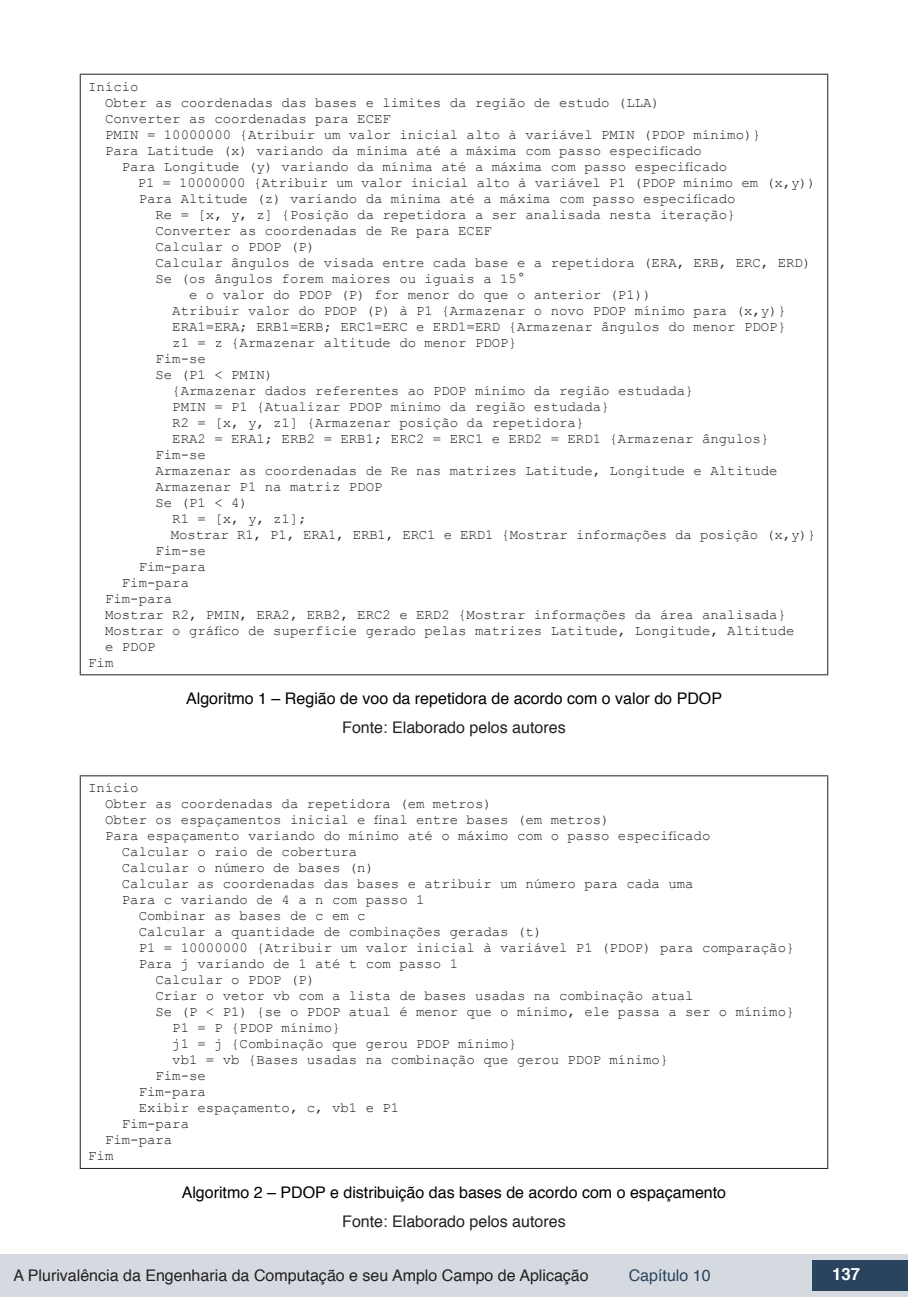
<style>
.page{position:relative;width:908px;height:1304px;background:#fff}
.page>*{position:absolute;margin:0;border:0;box-sizing:border-box;transform-origin:0 0}
.t1{font:700 16.8px "Helvetica";color:#fff}
.fonte_tab_gra_imag{font:16px "Helvetica";color:#231f20}
.info_tab_graf_imag{font:16px "Helvetica";color:#000}
.t2{font:16px "Helvetica";color:#2a435e}
.tab_txt{font:14px "Courier New";color:#231f20}
</style>
<div class="page">
<div style="left:0;top:1254px;width:906px;height:43px;background:#d4dadf"></div>
<div style="left:812px;top:1261px;width:95px;height:30px;background:#2a435e"></div>
<hr style="left:80px;top:74px;width:747px;height:1px;background:#231f20">
<hr style="left:80px;top:674px;width:747px;height:1px;background:#231f20">
<hr style="left:80px;top:75px;width:1px;height:599px;background:#231f20">
<hr style="left:826px;top:75px;width:1px;height:599px;background:#231f20">
<hr style="left:80px;top:775px;width:747px;height:1px;background:#231f20">
<hr style="left:80px;top:1168px;width:747px;height:1px;background:#231f20">
<hr style="left:80px;top:776px;width:1px;height:392px;background:#231f20">
<hr style="left:826px;top:776px;width:1px;height:392px;background:#231f20">
<p class="tab_txt" style="left:88px;top:78px;width:52px">Início</p>
<p class="tab_txt" style="left:105px;top:94px;width:556px">Obter as coordenadas das bases e limites da região de estudo (LLA)</p>
<p class="tab_txt" style="left:105px;top:110px;width:287px">Converter as coordenadas para ECEF</p>
<p class="tab_txt" style="left:105px;top:126px;width:657px">PMIN = 10000000 {Atribuir um valor inicial alto à variável PMIN (PDOP mínimo)}</p>
<p class="tab_txt" style="left:105px;top:142px;width:598px">Para Latitude (x) variando da mínima até a máxima com passo especificado</p>
<p class="tab_txt" style="left:122px;top:158px;width:606px">Para Longitude (y) variando da mínima até a máxima com passo especificado</p>
<p class="tab_txt" style="left:138px;top:174px;width:679px">P1 = 10000000 {Atribuir um valor inicial alto à variável P1 (PDOP mínimo em (x,y))</p>
<p class="tab_txt" style="left:139px;top:190px;width:598px">Para Altitude (z) variando da mínima até a máxima com passo especificado</p>
<p class="tab_txt" style="left:155px;top:206px;width:581px">Re = [x, y, z] {Posição da repetidora a ser analisada nesta iteração}</p>
<p class="tab_txt" style="left:155px;top:222px;width:338px">Converter as coordenadas de Re para ECEF</p>
<p class="tab_txt" style="left:155px;top:238px;width:161px">Calcular o PDOP (P)</p>
<p class="tab_txt" style="left:155px;top:254px;width:657px">Calcular ângulos de visada entre cada base e a repetidora (ERA, ERB, ERC, ERD)</p>
<p class="tab_txt" style="left:155px;top:270px;width:371px">Se (os ângulos forem maiores ou iguais a 15°</p>
<p class="tab_txt" style="left:189px;top:286px;width:463px">e o valor do PDOP (P) for menor do que o anterior (P1))</p>
<p class="tab_txt" style="left:172px;top:302px;width:615px">Atribuir valor do PDOP (P) à P1 {Armazenar o novo PDOP mínimo para (x,y)}</p>
<p class="tab_txt" style="left:172px;top:318px;width:615px">ERA1=ERA; ERB1=ERB; ERC1=ERC e ERD1=ERD {Armazenar ângulos do menor PDOP}</p>
<p class="tab_txt" style="left:172px;top:334px;width:346px">z1 = z {Armazenar altitude do menor PDOP}</p>
<p class="tab_txt" style="left:155px;top:350px;width:52px">Fim-se</p>
<p class="tab_txt" style="left:155px;top:366px;width:119px">Se (P1 &lt; PMIN)</p>
<p class="tab_txt" style="left:172px;top:382px;width:522px">{Armazenar dados referentes ao PDOP mínimo da região estudada}</p>
<p class="tab_txt" style="left:172px;top:398px;width:438px">PMIN = P1 {Atualizar PDOP mínimo da região estudada}</p>
<p class="tab_txt" style="left:172px;top:414px;width:413px">R2 = [x, y, z1] {Armazenar posição da repetidora}</p>
<p class="tab_txt" style="left:172px;top:430px;width:598px">ERA2 = ERA1; ERB2 = ERB1; ERC2 = ERC1 e ERD2 = ERD1 {Armazenar ângulos}</p>
<p class="tab_txt" style="left:155px;top:446px;width:52px">Fim-se</p>
<p class="tab_txt" style="left:155px;top:462px;width:623px">Armazenar as coordenadas de Re nas matrizes Latitude, Longitude e Altitude</p>
<p class="tab_txt" style="left:155px;top:478px;width:228px">Armazenar P1 na matriz PDOP</p>
<p class="tab_txt" style="left:155px;top:494px;width:94px">Se (P1 &lt; 4)</p>
<p class="tab_txt" style="left:172px;top:510px;width:136px">R1 = [x, y, z1];</p>
<p class="tab_txt" style="left:171px;top:526px;width:646px">Mostrar R1, P1, ERA1, ERB1, ERC1 e ERD1 {Mostrar informações da posição (x,y)}</p>
<p class="tab_txt" style="left:155px;top:542px;width:52px">Fim-se</p>
<p class="tab_txt" style="left:139px;top:558px;width:69px">Fim-para</p>
<p class="tab_txt" style="left:122px;top:574px;width:69px">Fim-para</p>
<p class="tab_txt" style="left:105px;top:590px;width:69px">Fim-para</p>
<p class="tab_txt" style="left:105px;top:606px;width:682px">Mostrar R2, PMIN, ERA2, ERB2, ERC2 e ERD2 {Mostrar informações da área analisada}</p>
<p class="tab_txt" style="left:105px;top:622px;width:690px">Mostrar o gráfico de superfície gerado pelas matrizes Latitude, Longitude, Altitude</p>
<p class="tab_txt" style="left:105px;top:638px;width:52px">e PDOP</p>
<p class="tab_txt" style="left:88px;top:654px;width:27px">Fim</p>
<p class="info_tab_graf_imag" style="left:186px;top:686px;width:537px">Algoritmo 1 – Região de voo da repetidora de acordo com o valor do PDOP</p>
<p class="fonte_tab_gra_imag" style="left:342px;top:715px;width:225px">Fonte: Elaborado pelos autores</p>
<p class="tab_txt" style="left:88px;top:779px;width:52px">Início</p>
<p class="tab_txt" style="left:105px;top:795px;width:388px">Obter as coordenadas da repetidora (em metros)</p>
<p class="tab_txt" style="left:105px;top:811px;width:505px">Obter os espaçamentos inicial e final entre bases (em metros)</p>
<p class="tab_txt" style="left:105px;top:827px;width:606px">Para espaçamento variando do mínimo até o máximo com o passo especificado</p>
<p class="tab_txt" style="left:122px;top:843px;width:237px">Calcular o raio de cobertura</p>
<p class="tab_txt" style="left:122px;top:859px;width:254px">Calcular o número de bases (n)</p>
<p class="tab_txt" style="left:122px;top:875px;width:573px">Calcular as coordenadas das bases e atribuir um número para cada uma</p>
<p class="tab_txt" style="left:122px;top:891px;width:304px">Para c variando de 4 a n com passo 1</p>
<p class="tab_txt" style="left:139px;top:907px;width:228px">Combinar as bases de c em c</p>
<p class="tab_txt" style="left:139px;top:923px;width:405px">Calcular a quantidade de combinações geradas (t)</p>
<p class="tab_txt" style="left:139px;top:939px;width:657px">P1 = 10000000 {Atribuir um valor inicial à variável P1 (PDOP) para comparação}</p>
<p class="tab_txt" style="left:139px;top:955px;width:321px">Para j variando de 1 até t com passo 1</p>
<p class="tab_txt" style="left:155px;top:971px;width:161px">Calcular o PDOP (P)</p>
<p class="tab_txt" style="left:155px;top:987px;width:539px">Criar o vetor vb com a lista de bases usadas na combinação atual</p>
<p class="tab_txt" style="left:155px;top:1003px;width:640px">Se (P &lt; P1) {se o PDOP atual é menor que o mínimo, ele passa a ser o mínimo}</p>
<p class="tab_txt" style="left:172px;top:1019px;width:170px">P1 = P {PDOP mínimo}</p>
<p class="tab_txt" style="left:172px;top:1035px;width:346px">j1 = j {Combinação que gerou PDOP mínimo}</p>
<p class="tab_txt" style="left:172px;top:1051px;width:497px">vb1 = vb {Bases usadas na combinação que gerou PDOP mínimo}</p>
<p class="tab_txt" style="left:155px;top:1067px;width:52px">Fim-se</p>
<p class="tab_txt" style="left:139px;top:1083px;width:69px">Fim-para</p>
<p class="tab_txt" style="left:139px;top:1099px;width:262px">Exibir espaçamento, c, vb1 e P1</p>
<p class="tab_txt" style="left:122px;top:1115px;width:69px">Fim-para</p>
<p class="tab_txt" style="left:105px;top:1131px;width:69px">Fim-para</p>
<p class="tab_txt" style="left:88px;top:1147px;width:27px">Fim</p>
<p class="info_tab_graf_imag" style="left:182px;top:1180px;width:545px">Algoritmo 2 – PDOP e distribuição das bases de acordo com o espaçamento</p>
<p class="fonte_tab_gra_imag" style="left:342px;top:1209px;width:225px">Fonte: Elaborado pelos autores</p>
<p class="fonte_tab_gra_imag" style="left:14px;top:1263px;width:576px">A Plurivalência da Engenharia da Computação e seu Amplo Campo de Aplicação</p>
<p class="t2" style="left:628px;top:1263px;width:83px">Capítulo 10</p>
<p class="t1" style="left:831px;top:1261px;width:30px">137</p>
</div>
